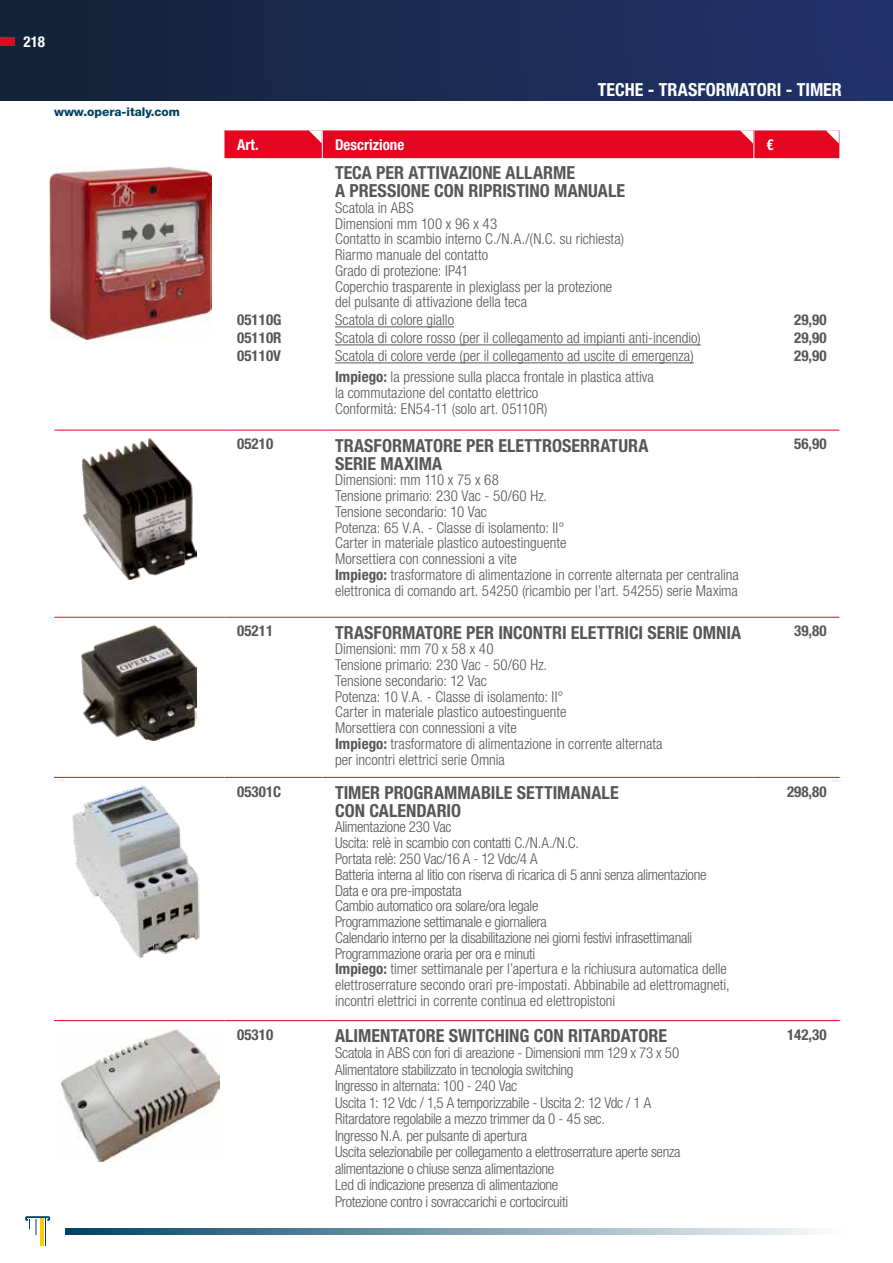
<style>
.page{position:relative;width:893px;height:1263px;background:#fff}
.page>*{position:absolute;margin:0;border:0;box-sizing:border-box;transform-origin:0 0}
.t1{font:700 condensed 18px/18px "Helvetica Neue LT Std";color:#575756}
.t2{font:700 condensed 18px "Helvetica Neue LT Std";color:#fff}
.t3{font:300 condensed 15px/15.8px "Helvetica Neue LT Pro";letter-spacing:-.005em;color:#575756}
.t4{font:700 condensed 15px/18px "Helvetica Neue LT Std";color:#575756;text-align:justify}
.t5{font:700 condensed 15px "Helvetica Neue LT Std";color:#fff}
.t6{font:800 12px "Helvetica Neue LT Std";color:#004161}
.s1{font-weight:700}
</style>
<div class="page">
<div style="left:0;top:0;width:892px;height:100px;background:linear-gradient(to right,#132336,#22336d)"></div>
<svg style="left:25px;top:1216px;width:25px;height:30px"></svg>
<svg style="left:65px;top:1228px;width:751px;height:6px;background:#7a9cac"></svg>
<hr style="left:54px;top:617px;width:170px;height:1px;background:#e40521">
<hr style="left:224px;top:617px;width:98px;height:1px;background:#e40521">
<hr style="left:322px;top:617px;width:432px;height:1px;background:#e40521">
<hr style="left:754px;top:617px;width:85px;height:1px;background:#e40521">
<hr style="left:54px;top:430px;width:170px;height:1px;background:#e40521">
<hr style="left:224px;top:430px;width:98px;height:1px;background:#e40521">
<hr style="left:322px;top:430px;width:432px;height:1px;background:#e40521">
<hr style="left:754px;top:430px;width:85px;height:1px;background:#e40521">
<hr style="left:54px;top:777px;width:170px;height:1px;background:#e40521">
<hr style="left:224px;top:777px;width:98px;height:1px;background:#e40521">
<hr style="left:322px;top:777px;width:432px;height:1px;background:#e40521">
<hr style="left:754px;top:777px;width:86px;height:1px;background:#e40521">
<hr style="left:54px;top:1020px;width:170px;height:1px;background:#e40521">
<hr style="left:224px;top:1020px;width:98px;height:1px;background:#e40521">
<hr style="left:322px;top:1020px;width:432px;height:1px;background:#e40521">
<hr style="left:754px;top:1020px;width:86px;height:1px;background:#e40521">
<img style="left:50px;top:166px;width:162px;height:174px">
<hr style="left:335px;top:326px;width:119px;height:1px;background:#575756">
<hr style="left:335px;top:344px;width:366px;height:1px;background:#575756">
<hr style="left:335px;top:362px;width:359px;height:1px;background:#575756">
<img style="left:82px;top:439px;width:115px;height:140px">
<img style="left:82px;top:626px;width:115px;height:114px">
<img style="left:72px;top:786px;width:128px;height:171px">
<img style="left:60px;top:1029px;width:159px;height:133px">
<div style="left:224px;top:130px;width:615px;height:28px;background:#e40521"></div>
<div style="left:0;top:37px;width:15px;height:8px;background:#e40521"></div>
<p class="t5" style="left:24px;top:32px;width:23px">218</p>
<p class="t6" style="left:54px;top:104px;width:128px">www.opera-italy.com</p>
<p class="t2" style="left:598px;top:79px;width:245px">TECHE - TRASFORMATORI - TIMER</p>
<p class="t5" style="left:237px;top:135px;width:23px">Art.</p>
<p class="t5" style="left:335px;top:135px;width:71px">Descrizione</p>
<p class="t5" style="left:767px;top:135px;width:9px">€</p>
<p class="t4" style="left:237px;top:311px;width:46px">05110G 05110R 05110V</p>
<p class="t1" style="left:335px;top:163px;width:292px">TECA PER ATTIVAZIONE ALLARME<br>A PRESSIONE CON RIPRISTINO MANUALE</p>
<p class="t3" style="left:335px;top:200px;width:291px">Scatola in ABS<br>Dimensioni mm 100 x 96 x 43<br>Contatto in scambio interno C./N.A./(N.C. su richiesta)<br>Riarmo manuale del contatto<br>Grado di protezione: IP41<br>Coperchio trasparente in plexiglass per la protezione del pulsante di attivazione della teca</p>
<p class="t3" style="left:335px;top:311px;width:367px;line-height:18px">Scatola di colore giallo<br>Scatola di colore rosso (per il collegamento ad impianti anti-incendio)<br>Scatola di colore verde (per il collegamento ad uscite di emergenza)</p>
<p class="t3" style="left:335px;top:369px;width:320px"><span class="s1">Impiego:</span> la pressione sulla placca frontale in plastica attiva la commutazione del contatto elettrico<br>Conformità: EN54-11 (solo art. 05110R)</p>
<p class="t4" style="left:237px;top:435px;width:37px">05210</p>
<p class="t1" style="left:335px;top:436px;width:315px">TRASFORMATORE PER ELETTROSERRATURA<br>SERIE MAXIMA</p>
<p class="t3" style="left:335px;top:472px;width:405px">Dimensioni: mm 110 x 75 x 68<br>Tensione primario: 230 Vac - 50/60 Hz.<br>Tensione secondario: 10 Vac<br>Potenza: 65 V.A. - Classe di isolamento: II°<br>Carter in materiale plastico autoestinguente<br>Morsettiera con connessioni a vite<br><span class="s1">Impiego:</span> trasformatore di alimentazione in corrente alternata per centralina elettronica di comando art. 54250 (ricambio per l’art. 54255) serie Maxima</p>
<p class="t4" style="left:237px;top:622px;width:37px">05211</p>
<p class="t1" style="left:335px;top:623px;width:408px">TRASFORMATORE PER INCONTRI ELETTRICI SERIE OMNIA</p>
<p class="t3" style="left:335px;top:641px;width:329px">Dimensioni: mm 70 x 58 x 40<br>Tensione primario: 230 Vac - 50/60 Hz.<br>Tensione secondario: 12 Vac<br>Potenza: 10 V.A. - Classe di isolamento: II°<br>Carter in materiale plastico autoestinguente<br>Morsettiera con connessioni a vite<br><span class="s1">Impiego:</span> trasformatore di alimentazione in corrente alternata per incontri elettrici serie Omnia</p>
<p class="t4" style="left:237px;top:782px;width:46px">05301C</p>
<p class="t1" style="left:335px;top:783px;width:285px">TIMER PROGRAMMABILE SETTIMANALE<br>CON CALENDARIO</p>
<p class="t3" style="left:335px;top:819px;width:396px">Alimentazione 230 Vac<br>Uscita: relè in scambio con contatti C./N.A./N.C.<br>Portata relè: 250 Vac/16 A - 12 Vdc/4 A<br>Batteria interna al litio con riserva di ricarica di 5 anni senza alimentazione Data e ora pre-impostata<br>Cambio automatico ora solare/ora legale<br>Programmazione settimanale e giornaliera<br>Calendario interno per la disabilitazione nei giorni festivi infrasettimanali Programmazione oraria per ora e minuti<br><span class="s1">Impiego:</span> timer settimanale per l’apertura e la richiusura automatica delle elettroserrature secondo orari pre-impostati. Abbinabile ad elettromagneti, incontri elettrici in corrente continua ed elettropistoni</p>
<p class="t4" style="left:237px;top:1025px;width:37px">05310</p>
<p class="t1" style="left:335px;top:1026px;width:334px">ALIMENTATORE SWITCHING CON RITARDATORE</p>
<p class="t3" style="left:335px;top:1045px;width:347px;line-height:16.5px">Scatola in ABS con fori di areazione - Dimensioni mm 129 x 73 x 50<br>Alimentatore stabilizzato in tecnologia switching<br>Ingresso in alternata: 100 - 240 Vac<br>Uscita 1: 12 Vdc / 1,5 A temporizzabile - Uscita 2: 12 Vdc / 1 A Ritardatore regolabile a mezzo trimmer da 0 - 45 sec.<br>Ingresso N.A. per pulsante di apertura<br>Uscita selezionabile per collegamento a elettroserrature aperte senza alimentazione o chiuse senza alimentazione<br>Led di indicazione presenza di alimentazione<br>Protezione contro i sovraccarichi e cortocircuiti</p>
<p class="t4" style="left:794px;top:311px;width:34px">29,90<br>29,90<br>29,90</p>
<p class="t4" style="left:794px;top:435px;width:34px">56,90</p>
<p class="t4" style="left:794px;top:622px;width:34px">39,80</p>
<p class="t4" style="left:787px;top:782px;width:41px">298,80</p>
<p class="t4" style="left:787px;top:1025px;width:41px">142,30</p>
</div>
